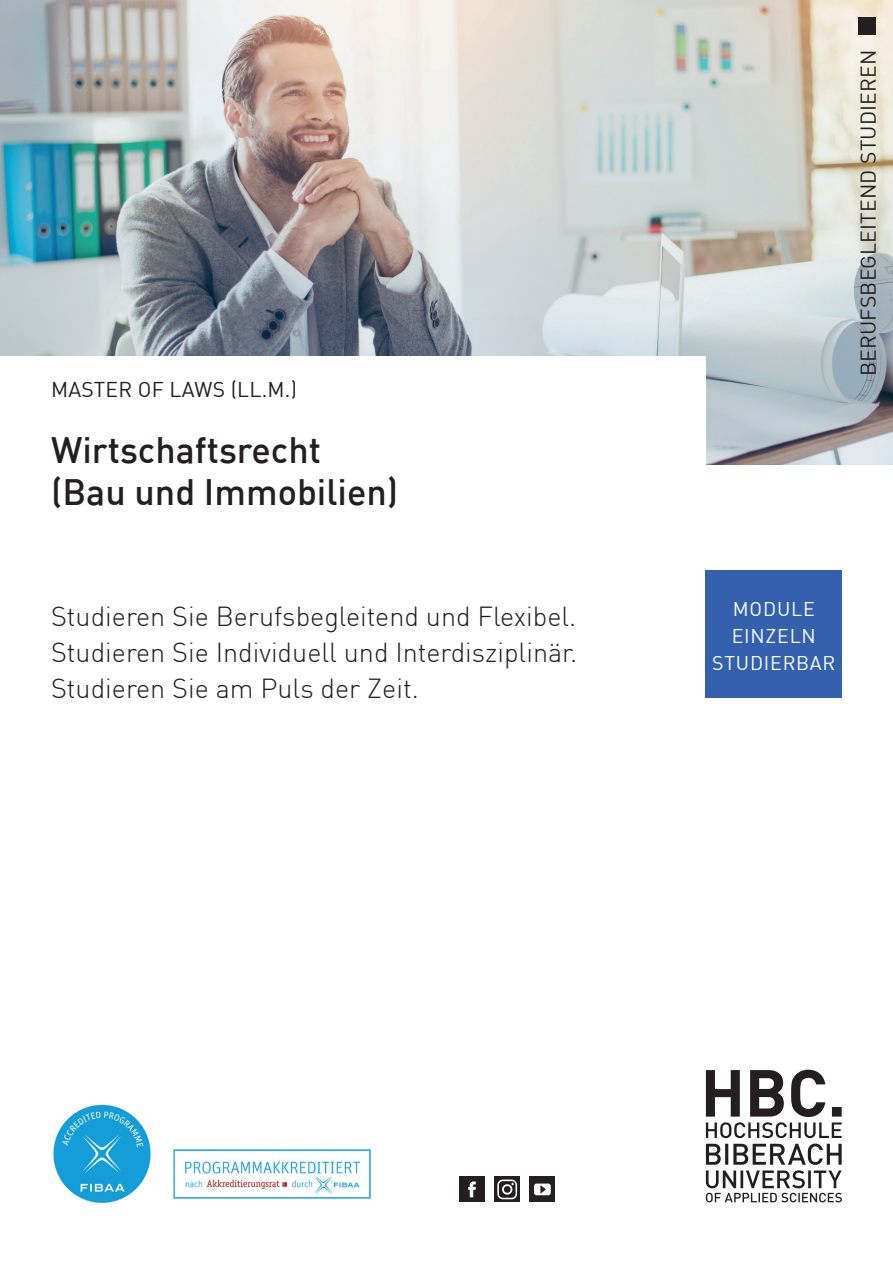
<style>
.page{position:relative;width:893px;height:1263px;background:#fff}
.page>*{position:absolute;margin:0;border:0;box-sizing:border-box;transform-origin:0 0}
.t1{font:500 36px/42px "DIN";color:#231f20}
.t2{font:300 27px/36px "DIN";color:#231f20;text-align:justify}
.t3{font:21px "DIN";letter-spacing:.01em;color:#231f20}
.t4{font:19.5px/27px "DIN";letter-spacing:.04em;color:#fff;text-align:center}
</style>
<div class="page">
<img style="left:0;top:0;width:893px;height:464px">
<svg style="left:706px;top:1070px;width:136px;height:132px"></svg>
<div style="left:0;top:356px;width:706px;height:166px;background:#fff"></div>
<div style="left:859px;top:17px;width:17px;height:17px;background:#231f20"></div>
<img style="left:53px;top:1104px;width:98px;height:98px">
<img style="left:173px;top:1149px;width:198px;height:50px">
<div style="left:706px;top:570px;width:136px;height:128px;background:#3460ad"></div>
<div style="left:459px;top:1177px;width:26px;height:25px;background:#231f20"></div>
<svg style="left:468px;top:1181px;width:8px;height:16px"></svg>
<div style="left:530px;top:1177px;width:25px;height:25px;background:#231f20"></div>
<div style="left:534px;top:1183px;width:17px;height:12px;background:#fff;border-radius:2px"></div>
<svg style="left:540px;top:1185px;width:6px;height:9px"></svg>
<div style="left:494px;top:1177px;width:26px;height:25px;background:#231f20"></div>
<svg style="left:497px;top:1179px;width:20px;height:20px"></svg>
<p class="t3" style="left:51px;top:376px;width:248px">MASTER OF LAWS (LL.M.)</p>
<h1 class="t1" style="left:51px;top:428px;width:349px">Wirtschaftsrecht (Bau und Immobilien)</h1>
<p class="t3" style="left:855px;top:376px;width:328px;rotate:-90deg">BERUFSBEGLEITEND STUDIEREN</p>
<p class="t2" style="left:51px;top:598px;width:528px">Studieren Sie Berufsbegleitend und Flexibel.<br>Studieren Sie Individuell und Interdisziplinär.<br>Studieren Sie am Puls der Zeit.</p>
<p class="t4" style="left:712px;top:595px;width:125px">MODULE<br>EINZELN<br>STUDIERBAR</p>
</div>
